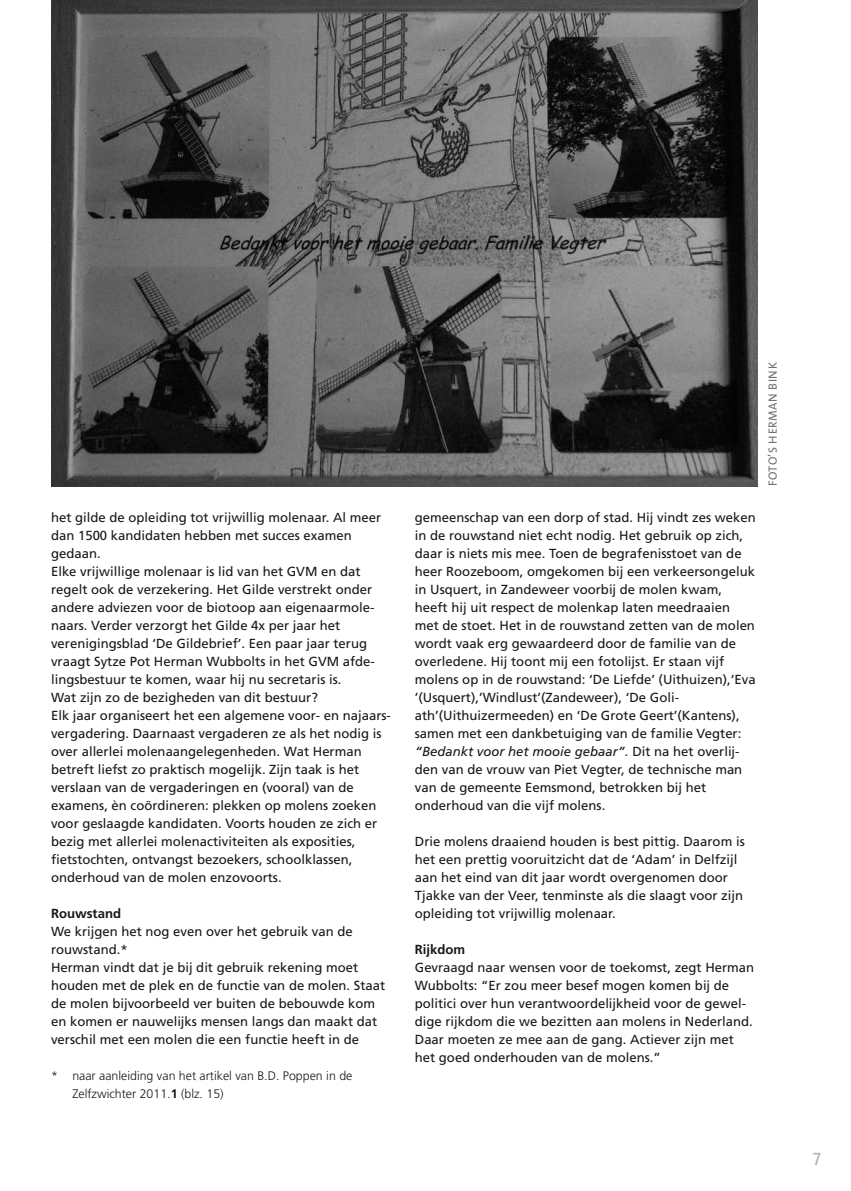
<style>
.page{position:relative;width:851px;height:1191px;background:#fff}
.page>*{position:absolute;margin:0;border:0;box-sizing:border-box;transform-origin:0 0}
.t1{font:18px "The Mix Caps";color:#b1b3b4}
.t2{font:13.2px/18px "Frutiger LT Std";color:#1a171b}
.t3{font:700 13.2px "Frutiger LT Std";color:#1a171b}
.t4{font:300 12.3px/18px "Frutiger LT Std";color:#1a171b}
.t5{font:12px "The Mix";letter-spacing:.04em;color:#707173}
.s1{font-weight:700}
.s2{font-style:italic}
</style>
<div class="page">
<img style="left:51px;top:0;width:706px;height:486px">
<p class="t2" style="left:51px;top:508px;width:341px">het gilde de opleiding tot vrijwillig molenaar. Al meer dan 1500 kandidaten hebben met succes examen gedaan.<br>Elke vrijwillige molenaar is lid van het GVM en dat regelt ook de verzekering. Het Gilde verstrekt onder andere adviezen voor de biotoop aan eigenaarmole&shy;naars. Verder verzorgt het Gilde 4x per jaar het verenigingsblad ‘De Gildebrief’. Een paar jaar terug vraagt Sytze Pot Herman Wubbolts in het GVM afde&shy;lingsbestuur te komen, waar hij nu secretaris is.<br>Wat zijn zo de bezigheden van dit bestuur?<br>Elk jaar organiseert het een algemene voor- en najaars&shy;vergadering. Daarnaast vergaderen ze als het nodig is over allerlei molenaangelegenheden. Wat Herman betreft liefst zo praktisch mogelijk. Zijn taak is het verslaan van de vergaderingen en (vooral) van de examens, èn coördineren: plekken op molens zoeken voor geslaagde kandidaten. Voorts houden ze zich er bezig met allerlei molenactiviteiten als exposities, fietstochten, ontvangst bezoekers, schoolklassen, onderhoud van de molen enzovoorts.</p>
<p class="t3" style="left:51px;top:906px;width:71px">Rouwstand</p>
<p class="t2" style="left:51px;top:922px;width:336px">We krijgen het nog even over het gebruik van de rouwstand.*<br>Herman vindt dat je bij dit gebruik rekening moet houden met de plek en de functie van de molen. Staat de molen bijvoorbeeld ver buiten de bebouwde kom en komen er nauwelijks mensen langs dan maakt dat verschil met een molen die een functie heeft in de</p>
<p class="t4" style="left:72px;top:1067px;width:281px;text-indent:-21px">* naar aanleiding van het artikel van B.D. Poppen in de<br>Zelfzwichter 2011.<span class="s1">1</span> (blz. 15)</p>
<p class="t2" style="left:415px;top:508px;width:342px">gemeenschap van een dorp of stad. Hij vindt zes weken in de rouwstand niet echt nodig. Het gebruik op zich, daar is niets mis mee. Toen de begrafenisstoet van de heer Roozeboom, omgekomen bij een verkeersongeluk in Usquert, in Zandeweer voorbij de molen kwam, heeft hij uit respect de molenkap laten meedraaien met de stoet. Het in de rouwstand zetten van de molen wordt vaak erg gewaardeerd door de familie van de overledene. Hij toont mij een fotolijst. Er staan vijf molens op in de rouwstand: ‘De Liefde’ (Uithuizen),‘Eva ’(Usquert),’Windlust’(Zandeweer), ‘De Goli&shy;ath’(Uithuizermeeden) en ‘De Grote Geert’(Kantens), samen met een dankbetuiging van de familie Vegter: <span class="s2">“Bedankt voor het mooie gebaar”.</span> Dit na het overlij&shy;den van de vrouw van Piet Vegter, de technische man van de gemeente Eemsmond, betrokken bij het onderhoud van die vijf molens.</p>
<p class="t2" style="left:415px;top:832px;width:331px">Drie molens draaiend houden is best pittig. Daarom is het een prettig vooruitzicht dat de ‘Adam’ in Delfzijl aan het eind van dit jaar wordt overgenomen door Tjakke van der Veer, tenminste als die slaagt voor zijn opleiding tot vrijwillig molenaar.</p>
<p class="t3" style="left:415px;top:941px;width:52px">Rijkdom</p>
<p class="t2" style="left:415px;top:958px;width:341px">Gevraagd naar wensen voor de toekomst, zegt Herman Wubbolts: “Er zou meer besef mogen komen bij de politici over hun verantwoordelijkheid voor de gewel&shy;dige rijkdom die we bezitten aan molens in Nederland.<br>Daar moeten ze mee aan de gang. Actiever zijn met het goed onderhouden van de molens.”</p>
<p class="t5" style="left:762px;top:486px;width:125px;rotate:-90deg">foto’s herman Bink</p>
<h1 class="t1" style="left:812px;top:1143px;width:10px">7</h1>
</div>
